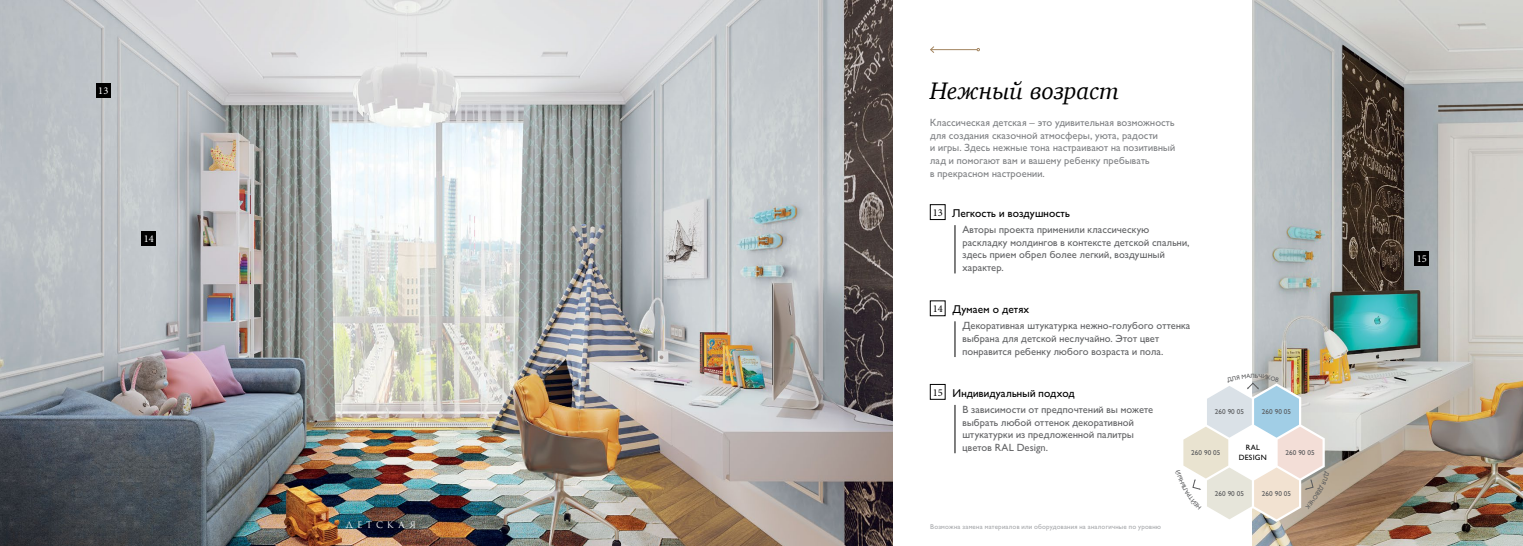
<style>
.page{position:relative;width:1523px;height:546px;background:#fff}
.page>*{position:absolute;margin:0;border:0;box-sizing:border-box;transform-origin:0 0}
.t1{font:italic 24.5px "Charter";color:#000}
.t2{font:11.38px "Gals C";letter-spacing:.015em;color:#000}
.t3{font:10.5px/12.6px "Gals C";letter-spacing:.015em;color:#636466}
.t4{font:10.5px/12.6px "Gals C";letter-spacing:.015em;color:#808285}
.t5{font:10.5px "Minion Pro";color:#fff}
.t6{font:8.75px "Romul C";letter-spacing:.45em;color:#fff}
.t7{font:7.7px/9.3px "Gals C";letter-spacing:.025em;color:#000;text-align:center}
.t8{font:7.17px "Gals C";color:#58595b}
.t9{font:7px "Gals C";letter-spacing:.03em;color:#a7a9ac}
.s1{font-family:"Minion Pro";font-size:10.5px}
</style>
<div class="page">
<hr style="left:931px;top:49px;width:46px;height:1px;background:#a38560">
<svg style="left:930px;top:46px;width:5px;height:7px"></svg>
<img style="left:1253px;top:0;width:270px;height:546px">
<img style="left:0;top:0;width:893px;height:546px">
<div style="left:1414px;top:251px;width:15px;height:14px;background:#000"></div>
<hr style="left:955px;top:225px;width:1px;height:48px;background:#000">
<hr style="left:955px;top:321px;width:1px;height:36px;background:#000">
<hr style="left:955px;top:405px;width:1px;height:48px;background:#000">
<div style="left:930px;top:204px;width:15px;height:16px;border:1px solid #000"></div>
<div style="left:930px;top:301px;width:15px;height:15px;border:1px solid #000"></div>
<div style="left:930px;top:384px;width:15px;height:15px;border:1px solid #000"></div>
<div style="left:141px;top:231px;width:15px;height:15px;background:#000"></div>
<div style="left:96px;top:83px;width:15px;height:15px;background:#000"></div>
<svg style="left:1183px;top:373px;width:146px;height:149px"></svg>
<p class="t5" style="left:98px;top:84px;width:12px">13</p>
<p class="t5" style="left:144px;top:232px;width:12px">14</p>
<p class="t6" style="left:345px;top:520px;width:72px">ДЕТСКАЯ</p>
<h1 class="t1" style="left:930px;top:70px;width:191px">Нежный возраст</h1>
<p class="t4" style="left:930px;top:117px;width:246px">Классическая детская – это удивительная возможность для создания сказочной атмосферы, уюта, радости<br>и игры. Здесь нежные тона настраивают на позитивный лад и помогают вам и вашему ребенку пребывать<br>в прекрасном настроении.</p>
<p class="t2" style="left:933px;top:207px;width:139px"><span class="s1">13</span> Легкость и воздушность</p>
<p class="t3" style="left:962px;top:224px;width:229px">Авторы проекта применили классическую раскладку молдингов в контексте детской спальни, здесь прием обрел более легкий, воздушный характер.</p>
<p class="t2" style="left:933px;top:303px;width:98px"><span class="s1">14</span> Думаем о детях</p>
<p class="t3" style="left:962px;top:320px;width:230px">Декоративная штукатурка нежно-голубого оттенка выбрана для детской неслучайно. Этот цвет понравится ребенку любого возраста и пола.</p>
<p class="t2" style="left:933px;top:387px;width:144px"><span class="s1">15</span> Индивидуальный подход</p>
<p class="t3" style="left:962px;top:403px;width:192px">В зависимости от предпочтений вы можете выбрать любой оттенок декоративной штукатурки из предложенной палитры цветов RAL Design.</p>
<p class="t8" style="left:1215px;top:408px;width:31px">260 90 05</p>
<p class="t8" style="left:1262px;top:408px;width:31px">260 90 05</p>
<p class="t7" style="left:1239px;top:443px;width:29px">RAL<br>DESIGN</p>
<p class="t8" style="left:1191px;top:448px;width:31px">260 90 05</p>
<p class="t8" style="left:1285px;top:448px;width:31px">260 90 05</p>
<p class="t9" style="left:930px;top:523px;width:232px">Возможна замена материалов или оборудования на аналогичные по уровню</p>
<p class="t8" style="left:1215px;top:489px;width:31px">260 90 05</p>
<p class="t8" style="left:1262px;top:489px;width:31px">260 90 05</p>
<p class="t5" style="left:1417px;top:251px;width:12px">15</p>
</div>
